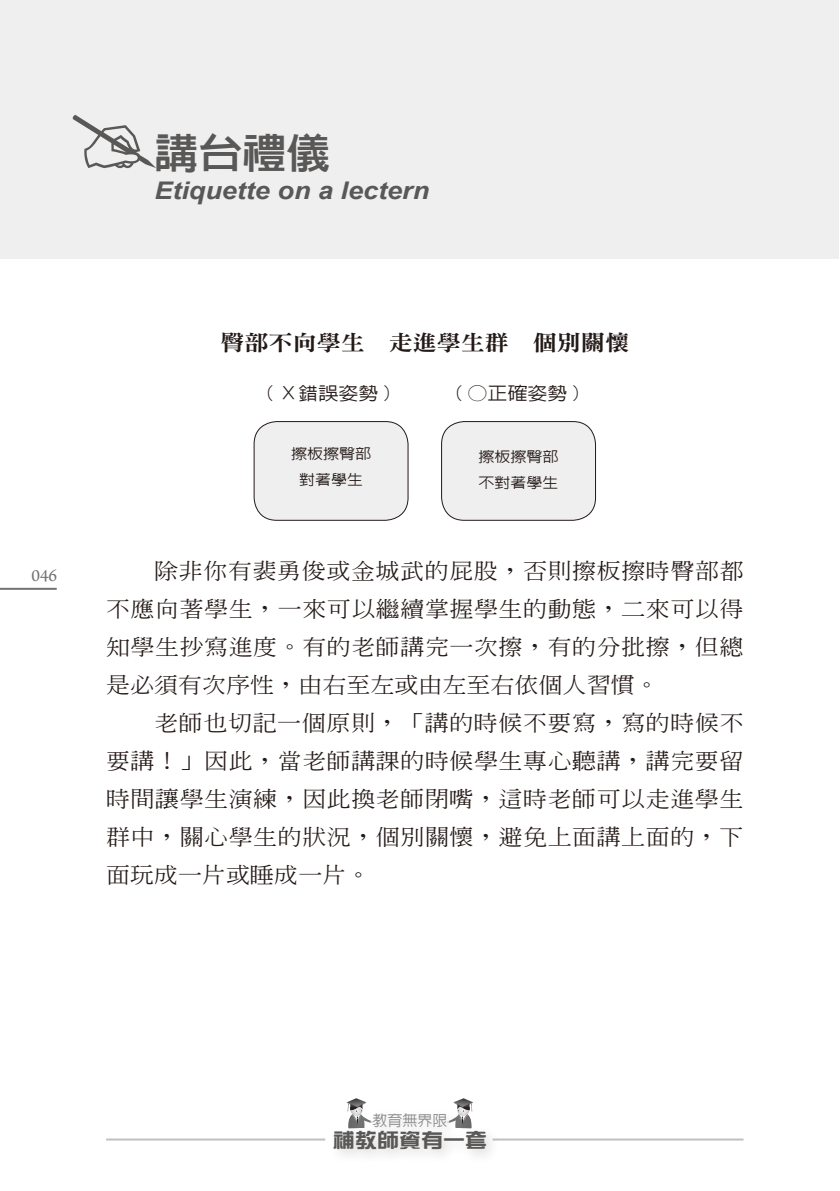
<style>
.page{position:relative;width:840px;height:1191px;background:#fff}
.page>*{position:absolute;margin:0;border:0;box-sizing:border-box;transform-origin:0 0}
.t1{font:41.8px "Lin Gothic Extra";color:#595857;scale:1.05 1}
.t2{font:italic 700 24.2px "Arial";color:#595857;scale:1.11 1}
.t3{font:500 21.6px/38px "Inn Ming";letter-spacing:.02em;color:#231916;text-align:justify;scale:1.11 1}
.t4{font:21.6px "DFN Ming XB HK BF";color:#231916;scale:1.11 1}
.t5{font:19.8px "DF Zong Yi Bd HKP BF";color:#595857;scale:1.11 1}
.t6{font:500 18px "Lin Gothic";color:#231916;scale:1.11 1}
.t7{font:18px "Arno Pro";color:#727272}
.t8{font:500 15px "Lin Gothic";color:#898989}
.t9{font:500 14.4px/26px "Lin Gothic";color:#231916;text-align:center;scale:1.11 1}
</style>
<div class="page">
<div style="left:0;top:0;width:838px;height:259px;background:#efeff0"></div>
<svg style="left:73px;top:115px;width:83px;height:53px"></svg>
<hr style="left:0;top:588px;width:57px;height:2px;background:#727272">
<hr style="left:106px;top:1138px;width:219px;height:2px;background:#bfc0c1">
<hr style="left:492px;top:1138px;width:251px;height:2px;background:#bfc0c1">
<svg style="left:346px;top:1098px;width:21px;height:8px"></svg>
<svg style="left:453px;top:1098px;width:20px;height:8px"></svg>
<div style="left:327px;top:1106px;width:172px;height:59px;background:#231916;opacity:.14"></div>
<div style="left:254px;top:421px;width:154px;height:99px;background:#efeff0;border-radius:23px"></div>
<div style="left:253px;top:421px;width:155px;height:100px;border:1px solid #231916;border-radius:23px"></div>
<div style="left:441px;top:421px;width:154px;height:99px;background:#efeff0;border-radius:23px"></div>
<div style="left:441px;top:421px;width:154px;height:100px;border:1px solid #231916;border-radius:23px"></div>
<h1 class="t1" style="left:154px;top:131px;width:169px">講台禮儀</h1>
<p class="t2" style="left:154px;top:175px;width:249px">Etiquette on a lectern</p>
<p class="t7" style="left:31px;top:565px;width:27px">046</p>
<p class="t4" style="left:220px;top:332px;width:369px">臀部不向學生 走進學生群 個別關懷</p>
<p class="t6" style="left:263px;top:383px;width:119px">( Ｘ錯誤姿勢 )</p>
<p class="t6" style="left:452px;top:383px;width:119px">( ○正確姿勢 )</p>
<p class="t9" style="left:291px;top:440px;width:74px">擦板擦臀部對著學生</p>
<p class="t9" style="left:478px;top:443px;width:74px;text-align:left">擦板擦臀部不對著學生</p>
<p class="t3" style="left:106px;top:551px;width:575px;text-indent:48px">除非你有裴勇俊或金城武的屁股，否則擦板擦時臀部都不應向著學生，一來可以繼續掌握學生的動態，二來可以得知學生抄寫進度。有的老師講完一次擦，有的分批擦，但總是必須有次序性，由右至左或由左至右依個人習慣。</p>
<p class="t3" style="left:106px;top:703px;width:575px;text-indent:48px">老師也切記一個原則，「講的時候不要寫，寫的時候不要講！」因此，當老師講課的時候學生專心聽講，講完要留時間讓學生演練，因此換老師閉嘴，這時老師可以走進學生群中，關心學生的狀況，個別關懷，避免上面講上面的，下面玩成一片或睡成一片。</p>
<p class="t8" style="left:372px;top:1112px;width:76px">教育無界限</p>
<p class="t5" style="left:333px;top:1130px;width:140px">補教師資有一套</p>
</div>
